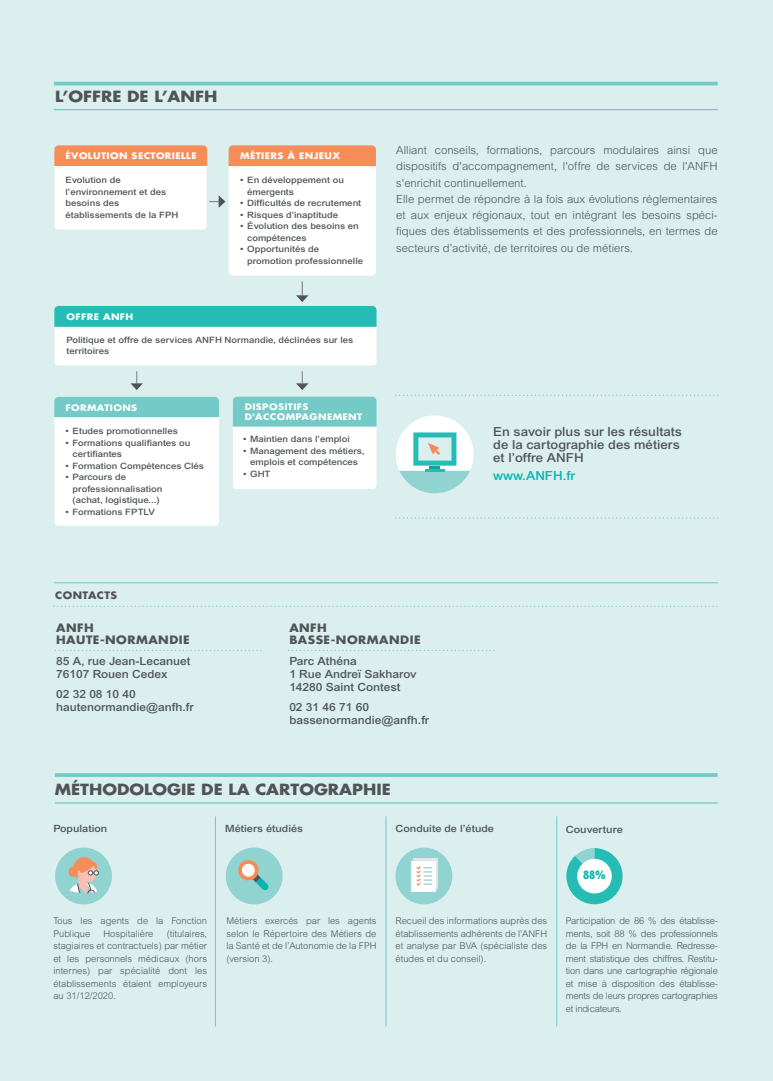
<style>
.page{position:relative;width:773px;height:1081px;background:#fff}
.page>*{position:absolute;margin:0;border:0;box-sizing:border-box;transform-origin:0 0}
.t1{font:700 15px "Futura Std";color:#505457;scale:1.1 1}
.t2{font:500 12.5px/13px "Arial MT Std";color:#505457;scale:1.07 1}
.t3{font:500 12.5px "Arial MT Std";color:#00b6ad;scale:1.07 1}
.t4{font:300 11.25px/16.2px "Arial MT Std";color:#505457}
.t5{font:500 11.25px/13px "Arial MT Std";color:#505457;scale:1.07 1}
.t6{font:700 11.25px/12.5px "Futura Std";letter-spacing:.04em;color:#505457;scale:1.07 1}
.t7{font:700 condensed 11.25px "Futura Std";color:#00b6ad;scale:1.1 1}
.t8{font:500 10px "Arial MT Std";color:#505457;scale:1.1 1}
.t9{font:700 10px "Futura Std";letter-spacing:.04em;color:#505457;scale:1.07 1}
.t10{font:300 9.38px/12.5px "Arial MT Std";color:#505457;text-align:justify}
.t11{font:500 8.75px/11.5px "Arial MT Std";color:#505457;scale:1.1 1}
.t12{font:700 8.75px/9.8px "Futura Std";letter-spacing:.04em;color:#fff;scale:1.1 1}
</style>
<div class="page">
<div style="left:0;top:0;width:772px;height:1081px;background:#daefee"></div>
<svg style="left:396px;top:415px;width:77px;height:78px"></svg>
<svg style="left:54px;top:397px;width:165px;height:129px;background:#e8f6f5"></svg>
<svg style="left:233px;top:397px;width:143px;height:92px;background:#d1edec"></svg>
<hr style="left:54px;top:82px;width:663px;height:3px;background:#73cac6">
<hr style="left:54px;top:109px;width:663px;height:1px;background:#73cac6">
<svg style="left:395px;top:395px;width:320px;height:1px"></svg>
<svg style="left:395px;top:517px;width:320px;height:1px"></svg>
<hr style="left:54px;top:582px;width:663px;height:1px;background:#73cac6">
<svg style="left:54px;top:606px;width:663px;height:1px"></svg>
<svg style="left:55px;top:650px;width:207px;height:1px"></svg>
<svg style="left:55px;top:773px;width:662px;height:4px;background:#79ccc8"></svg>
<hr style="left:55px;top:802px;width:662px;height:1px;background:#73cac6">
<hr style="left:215px;top:816px;width:1px;height:210px;background:#73cac6">
<hr style="left:385px;top:816px;width:1px;height:210px;background:#73cac6">
<hr style="left:556px;top:816px;width:1px;height:210px;background:#73cac6">
<svg style="left:566px;top:848px;width:56px;height:56px"></svg>
<div style="left:55px;top:847px;width:57px;height:57px;background:#90d3d0;border-radius:50%"></div>
<div style="left:69px;top:867px;width:8px;height:10px;background:#f68c58;border-radius:50%"></div>
<svg style="left:70px;top:857px;width:29px;height:37px"></svg>
<div style="left:226px;top:847px;width:56px;height:57px;background:#90d3d0;border-radius:50%"></div>
<svg style="left:238px;top:860px;width:31px;height:30px"></svg>
<div style="left:577px;top:859px;width:34px;height:34px;background:#fff;border-radius:50%"></div>
<div style="left:395px;top:847px;width:57px;height:57px;background:#90d3d0;border-radius:50%"></div>
<div style="left:414px;top:859px;width:24px;height:30px;background:#e3e4e3"></div>
<div style="left:412px;top:861px;width:24px;height:30px;background:#fff"></div>
<svg style="left:416px;top:866px;width:16px;height:20px"></svg>
<svg style="left:54px;top:145px;width:322px;height:220px"></svg>
<svg style="left:296px;top:371px;width:12px;height:19px"></svg>
<svg style="left:130px;top:371px;width:13px;height:19px"></svg>
<svg style="left:288px;top:650px;width:207px;height:1px"></svg>
<h1 class="t1" style="left:55px;top:87px;width:149px">L’OFFRE DE L’ANFH</h1>
<p class="t12" style="left:66px;top:151px;width:121px">ÉVOLUTION SECTORIELLE</p>
<p class="t12" style="left:240px;top:151px;width:92px">MÉTIERS À ENJEUX</p>
<p class="t11" style="left:66px;top:174px;width:104px">Evolution de l’environnement et des besoins des établissements de la FPH</p>
<p class="t11" style="left:247px;top:174px;width:89px;text-indent:-7px">• En développement ou émergents</p>
<p class="t11" style="left:240px;top:197px;width:111px">• Difficultés de recrutement</p>
<p class="t11" style="left:240px;top:209px;width:90px">• Risques d’inaptitude</p>
<p class="t11" style="left:247px;top:220px;width:103px;text-indent:-7px">• Évolution des besoins en compétences</p>
<p class="t11" style="left:247px;top:243px;width:107px;text-indent:-7px">• Opportunités de promotion professionnelle</p>
<p class="t12" style="left:67px;top:311px;width:62px">OFFRE ANFH</p>
<p class="t11" style="left:67px;top:334px;width:262px">Politique et offre de services ANFH Normandie, déclinées sur les territoires</p>
<p class="t12" style="left:66px;top:402px;width:67px">FORMATIONS</p>
<p class="t11" style="left:66px;top:425px;width:104px">• Etudes promotionnelles</p>
<p class="t11" style="left:73px;top:436px;width:108px;text-indent:-7px">• Formations qualifiantes ou certifiantes</p>
<p class="t11" style="left:66px;top:459px;width:127px">• Formation Compétences Clés</p>
<p class="t11" style="left:73px;top:471px;width:83px;text-indent:-7px">• Parcours de professionnalisation (achat, logistique...)</p>
<p class="t11" style="left:66px;top:505px;width:83px">• Formations FPTLV</p>
<p class="t9" style="left:55px;top:588px;width:59px">CONTACTS</p>
<p class="t12" style="left:245px;top:402px;width:108px">DISPOSITIFS<br>D'ACCOMPAGNEMENT</p>
<p class="t11" style="left:243px;top:433px;width:98px">• Maintien dans l’emploi</p>
<p class="t11" style="left:243px;top:445px;width:112px;text-align:center">• Management des métiers, emplois et compétences</p>
<p class="t11" style="left:243px;top:468px;width:27px">• GHT</p>
<p class="t4" style="left:396px;top:142px;width:323px">Alliant conseils, formations, parcours modulaires ainsi que dispositifs d'accompagnement, l'offre de services de l'ANFH s'enrichit continuellement.<br>Elle permet de répondre à la fois aux évolutions réglementaires et aux enjeux régionaux, tout en intégrant les besoins spéci&shy;fiques des établissements et des professionnels, en termes de secteurs d’activité, de territoires ou de métiers.</p>
<h2 class="t2" style="left:493px;top:425px;width:178px">En savoir plus sur les résultats de la cartographie des métiers et l’offre ANFH</h2>
<h2 class="t3" style="left:493px;top:468px;width:78px">www.ANFH.fr</h2>
<p class="t6" style="left:56px;top:621px;width:126px">ANFH<br>HAUTE-NORMANDIE</p>
<p class="t5" style="left:56px;top:655px;width:127px">85 A, rue Jean-Lecanuet<br>76107 Rouen Cedex</p>
<p class="t5" style="left:56px;top:687px;width:130px">02 32 08 10 40 hautenormandie@anfh.fr</p>
<p class="t6" style="left:289px;top:621px;width:124px">ANFH<br>BASSE-NORMANDIE</p>
<p class="t5" style="left:289px;top:655px;width:120px">Parc Athéna<br>1 Rue Andreï Sakharov<br>14280 Saint Contest</p>
<p class="t5" style="left:289px;top:700px;width:132px">02 31 46 71 60 bassenormandie@anfh.fr</p>
<h1 class="t1" style="left:55px;top:779px;width:307px">MÉTHODOLOGIE DE LA CARTOGRAPHIE</h1>
<p class="t8" style="left:53px;top:822px;width:51px">Population</p>
<p class="t8" style="left:225px;top:823px;width:72px">Métiers étudiés</p>
<p class="t8" style="left:395px;top:823px;width:91px">Conduite de l’étude</p>
<p class="t8" style="left:565px;top:824px;width:53px">Couverture</p>
<p class="t10" style="left:53px;top:915px;width:155px">Tous les agents de la Fonction<br>Publique</p>
<p class="t10" style="left:53px;top:927px;width:155px;text-indent:113px">(titulaires, stagiaires et contractuels) par métier et les personnels médicaux (hors internes) par spécialité dont les établissements étaient employeurs au 31/12/2020.</p>
<p class="t10" style="left:103px;top:927px;width:52px">Hospitalière</p>
<p class="t7" style="left:583px;top:868px;width:22px">88%</p>
<p class="t10" style="left:226px;top:915px;width:151px">Métiers exercés par les agents selon le Répertoire des Métiers de la Santé et de l’Autonomie de la FPH (version 3).</p>
<p class="t10" style="left:395px;top:915px;width:153px">Recueil des informations auprès des établissements adhérents de l’ANFH et analyse par BVA (spécialiste des études et du conseil).</p>
<p class="t10" style="left:565px;top:915px;width:153px">Participation de 86 % des établisse&shy;ments, soit 88 % des professionnels de la FPH en Normandie. Redresse&shy;ment statistique des chiffres. Restitu&shy;tion dans une cartographie régionale et mise à disposition des établisse&shy;ments de leurs propres cartographies et indicateurs.</p>
</div>
